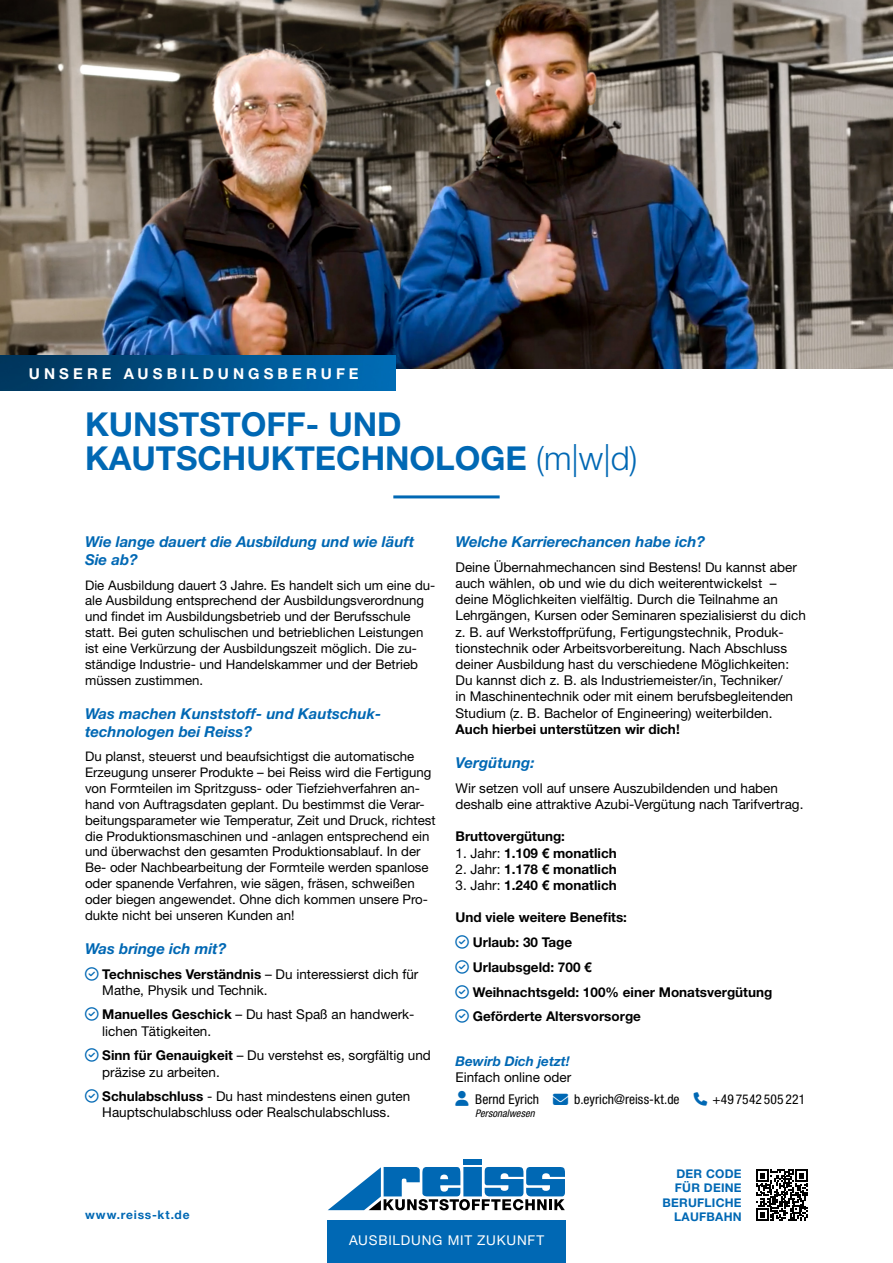
<style>
.page{position:relative;width:893px;height:1263px;background:#fff}
.page>*{position:absolute;margin:0;border:0;box-sizing:border-box;transform-origin:0 0}
.t1{font:700 33px/34.5px "Helvetica Neue LT Std";color:#0068b4}
.H3_Blau_Kursiv{font:italic 700 15px/18px "Helvetica Neue LT Std";color:#0068b4}
.t2{font:700 15px "Helvetica Neue LT Std";letter-spacing:.275em;color:#fff}
.Fließtext{font:13.5px/16.2px "Helvetica Neue LT Std";color:#000}
.Fließtext-2{font:700 13.5px "Helvetica Neue LT Std";color:#000}
.t3{font:condensed 13.5px "Helvetica Neue LT Std";letter-spacing:.01em;color:#000}
.t4{font:13.5px "Helvetica Neue LT Std";letter-spacing:.06em;color:#fff}
.Fließtext-3{font:italic 700 13.5px "Helvetica Neue LT Std";color:#0068b4}
.Fließtext-4{font:13.2px/15.9px "Helvetica Neue LT Std";color:#000}
.t5{font:700 12px/14.2px "Helvetica Neue LT Std";letter-spacing:.02em;color:#0068b4;text-align:right}
.t6{font:700 12px "Helvetica Neue LT Std";letter-spacing:.065em;color:#0068b4}
.t7{font:italic condensed 10.5px "Helvetica Neue LT Std";letter-spacing:.01em;color:#000}
.s1{font-weight:300}
.s2{font-weight:700}
.s3{font-weight:400}
.s4{color:#0068b4}
</style>
<div class="page">
<img style="left:0;top:0;width:893px;height:369px">
<img style="left:0;top:356px;width:396px;height:35px">
<div style="left:463px;top:1159px;width:19px;height:5px;background:#0068b4"></div>
<svg style="left:328px;top:1167px;width:237px;height:43px"></svg>
<div style="left:327px;top:1221px;width:238px;height:42px;background:#0068b4"></div>
<svg style="left:756px;top:1169px;width:51px;height:52px"></svg>
<hr style="left:393px;top:495px;width:107px;height:3px;background:#0068b4">
<p class="t2" style="left:29px;top:365px;width:331px">UNSERE AUSBILDUNGSBERUFE</p>
<h1 class="t1" style="left:85px;top:406px;width:554px">KUNSTSTOFF- UND<br>KAUTSCHUKTECHNOLOGE <span class="s1">(m|w|d)</span></h1>
<p class="H3_Blau_Kursiv" style="left:85px;top:532px;width:331px">Wie lange dauert die Ausbildung und wie läuft<br>Sie ab?</p>
<p class="Fließtext-4" style="left:85px;top:577px;width:352px">Die Ausbildung dauert 3 Jahre. Es handelt sich um eine du&shy;ale Ausbildung entsprechend der Ausbildungsverordnung und findet im Ausbildungsbetrieb und der Berufsschule statt. Bei guten schulischen und betrieblichen Leistungen ist eine Verkürzung der Ausbildungszeit möglich. Die zu&shy;ständige Industrie- und Handelskammer und der Betrieb müssen zustimmen.</p>
<p class="H3_Blau_Kursiv" style="left:85px;top:704px;width:296px">Was machen Kunststoff- und Kautschuk&shy;technologen bei Reiss?</p>
<p class="Fließtext-4" style="left:85px;top:748px;width:352px">Du planst, steuerst und beaufsichtigst die automatische Erzeugung unserer Produkte – bei Reiss wird die Fertigung von Formteilen im Spritzguss- oder Tiefziehverfahren an&shy;hand von Auftragsdaten geplant. Du bestimmst die Verar&shy;beitungsparameter wie Temperatur, Zeit und Druck, richtest die Produktionsmaschinen und -anlagen entsprechend ein und überwachst den gesamten Produktionsablauf. In der Be- oder Nachbearbeitung der Formteile werden spanlose oder spanende Verfahren, wie sägen, fräsen, schweißen oder biegen angewendet. Ohne dich kommen unsere Pro&shy;dukte nicht bei unseren Kunden an!</p>
<p class="H3_Blau_Kursiv" style="left:85px;top:939px;width:143px">Was bringe ich mit?</p>
<p class="Fließtext" style="left:102px;top:965px;width:318px"><span class="s2">Technisches Verständnis</span> – Du interessierst dich für<br>Mathe, Physik und Technik.</p>
<p class="Fließtext" style="left:102px;top:1006px;width:312px"><span class="s2">Manuelles Geschick</span> – Du hast Spaß an handwerk&shy;lichen Tätigkeiten.</p>
<p class="Fließtext" style="left:102px;top:1047px;width:330px"><span class="s2">Sinn für Genauigkeit</span> – Du verstehst es, sorgfältig und präzise zu arbeiten.</p>
<p class="Fließtext" style="left:102px;top:1088px;width:310px"><span class="s2">Schulabschluss</span> - Du hast mindestens einen guten<br>Hauptschulabschluss oder Realschulabschluss.</p>
<p class="t6" style="left:85px;top:1208px;width:106px">www.reiss-kt.de</p>
<p class="H3_Blau_Kursiv" style="left:455px;top:532px;width:251px">Welche Karrierechancen habe ich?</p>
<p class="Fließtext" style="left:455px;top:559px;width:352px">Deine Übernahmechancen sind Bestens! Du kannst aber auch wählen, ob und wie du dich weiterentwickelst – deine Möglichkeiten vielfältig. Durch die Teilnahme an Lehrgängen, Kursen oder Seminaren spezialisierst du dich z. B. auf Werkstoffprüfung, Fertigungstechnik, Produk&shy;tionstechnik oder Arbeitsvorbereitung. Nach Abschluss deiner Ausbildung hast du verschiedene Möglichkeiten:<br>Du kannst dich z. B. als Industriemeister/in, Techniker/<br>in Maschinentechnik oder mit einem berufsbegleitenden Studium (z. B. Bachelor of Engineering) weiterbilden.<br><span class="s2">Auch hierbei unterstützen wir dich!</span></p>
<p class="H3_Blau_Kursiv" style="left:455px;top:753px;width:81px">Vergütung:</p>
<p class="Fließtext" style="left:455px;top:780px;width:349px">Wir setzen voll auf unsere Auszubildenden und haben deshalb eine attraktive Azubi-Vergütung nach Tarifvertrag.</p>
<p class="Fließtext-2" style="left:455px;top:828px;width:111px">Bruttovergütung:</p>
<p class="Fließtext-2" style="left:455px;top:844px;width:163px"><span class="s3">1. Jahr:</span> 1.109 € monatlich</p>
<p class="Fließtext-2" style="left:455px;top:861px;width:163px"><span class="s3">2. Jahr:</span> 1.178 € monatlich</p>
<p class="Fließtext-2" style="left:455px;top:877px;width:163px"><span class="s3">3. Jahr:</span> 1.240 € monatlich</p>
<p class="Fließtext-2" style="left:455px;top:909px;width:173px">Und viele weitere Benefits:</p>
<p class="Fließtext-2" style="left:473px;top:934px;width:101px">Urlaub: 30 Tage</p>
<p class="Fließtext-2" style="left:473px;top:959px;width:121px">Urlaubsgeld: 700 €</p>
<p class="Fließtext-2" style="left:473px;top:983px;width:301px">Weihnachtsgeld: 100% einer Monatsvergütung</p>
<p class="Fließtext-2" style="left:473px;top:1008px;width:170px">Geförderte Altersvorsorge</p>
<p class="Fließtext-3" style="left:455px;top:1053px;width:116px">Bewirb Dich jetzt!</p>
<p class="Fließtext" style="left:455px;top:1069px;width:117px">Einfach online oder</p>
<p class="t3" style="left:475px;top:1092px;width:66px">Bernd Eyrich</p>
<p class="t7" style="left:475px;top:1107px;width:61px">Personalwesen</p>
<p class="t3" style="left:574px;top:1092px;width:107px">b.eyrich@reiss-kt.de</p>
<p class="t3" style="left:694px;top:1092px;width:113px"><span class="s4">□■</span> +497542505221</p>
<p class="t5" style="left:662px;top:1166px;width:81px">DER CODE<br>FÜR DEINE<br>BERUFLICHE<br>LAUFBAHN</p>
<p class="t4" style="left:349px;top:1232px;width:197px">AUSBILDUNG MIT ZUKUNFT</p>
</div>
